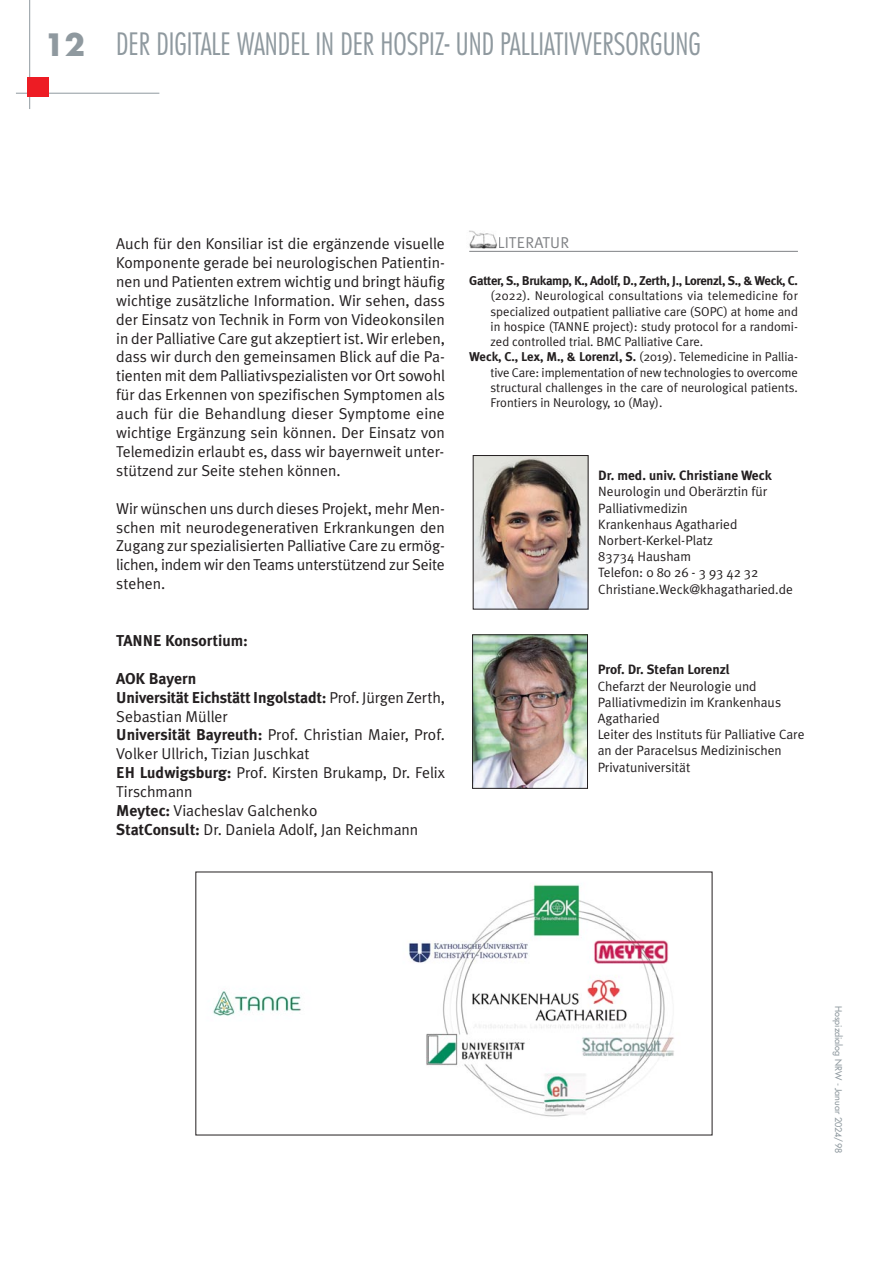
<style>
.page{position:relative;width:893px;height:1263px;background:#fff}
.page>*{position:absolute;margin:0;border:0;box-sizing:border-box;transform-origin:0 0}
.t1{font:300 condensed 30px "Futura";color:#8f999f}
.t2{font:700 30px "Futura";color:#8f999f}
.t3{font:15.75px/18.9px "Meta Plus Normal";color:#231f20;text-align:justify}
.t4{font:700 15.75px/18.9px "Meta Plus";letter-spacing:-.01em;color:#231f20}
.t5{font:15.75px "Meta Plus Normal";color:#808285}
.t6{font:13.5px/16.2px "Meta Plus Normal";color:#231f20}
.t7{font:700 13.5px "Meta Plus";color:#231f20}
.t8{font:12.75px "Meta Plus Normal";color:#231f20}
.t9{font:700 12.75px "Meta Plus";letter-spacing:-.03em;color:#231f20}
.t10{font:9px "Futura";color:#8f999f}
.s1{font-family:"Meta Plus Normal";font-weight:400}
.s2{font-family:"Meta Plus";font-weight:700}
</style>
<div class="page">
<hr style="left:469px;top:251px;width:329px;height:1px;background:#808285">
<hr style="left:29px;top:0;width:1px;height:109px;background:#8f999f">
<hr style="left:16px;top:93px;width:143px;height:1px;background:#8f999f">
<div style="left:28px;top:77px;width:21px;height:19px;background:#ed1c24"></div>
<img style="left:475px;top:457px;width:111px;height:150px">
<img style="left:474px;top:636px;width:112px;height:150px">
<div style="left:472px;top:634px;width:116px;height:154px;border:1px solid #231f20"></div>
<img style="left:469px;top:230px;width:28px;height:18px">
<img style="left:213px;top:884px;width:461px;height:233px">
<h1 class="t2" style="left:44px;top:31px;width:43px">12</h1>
<h1 class="t1" style="left:116px;top:31px;width:586px">DER DIGITALE WANDEL IN DER HOSPIZ- UND PALLIATIVVERSORGUNG</h1>
<p class="t3" style="left:116px;top:235px;width:330px">Auch für den Konsiliar ist die ergänzende visuelle Komponente gerade bei neurologischen Patientin&shy;nen und Patienten extrem wichtig und bringt häufig wichtige zusätzliche Information. Wir sehen, dass der Einsatz von Technik in Form von Videokonsilen in der Palliative Care gut akzeptiert ist. Wir erleben, dass wir durch den gemeinsamen Blick auf die Pa&shy;tienten mit dem Palliativspezialisten vor Ort sowohl für das Erkennen von spezifischen Symptomen als auch für die Behandlung dieser Symptome eine wichtige Ergänzung sein können. Der Einsatz von Telemedizin erlaubt es, dass wir bayernweit unter&shy;stützend zur Seite stehen können.</p>
<p class="t3" style="left:116px;top:500px;width:330px">Wir wünschen uns durch dieses Projekt, mehr Men&shy;schen mit neurodegenerativen Erkrankungen den Zugang zur spezialisierten Palliative Care zu ermög&shy;lichen, indem wir den Teams unterstützend zur Seite stehen.</p>
<p class="t4" style="left:116px;top:632px;width:133px">TANNE Konsortium:</p>
<p class="t4" style="left:116px;top:670px;width:330px">AOK Bayern<br>Universität Eichstätt Ingolstadt: <span class="s1">Prof. Jürgen Zerth,</span></p>
<p class="t3" style="left:116px;top:708px;width:330px;text-align:left">Sebastian Müller<br><span class="s2">Universität Bayreuth:</span> Prof. Christian Maier, Prof.<br>Volker Ullrich, Tizian Juschkat<br><span class="s2">EH Ludwigsburg:</span> Prof. Kirsten Brukamp, Dr. Felix Tirschmann<br><span class="s2">Meytec:</span> Viacheslav Galchenko<br><span class="s2">StatConsult:</span> Dr. Daniela Adolf, Jan Reichmann</p>
<p class="t5" style="left:498px;top:236px;width:73px">LITERATUR</p>
<p class="t9" style="left:469px;top:276px;width:330px">Gatter, S., Brukamp, K., Adolf, D., Zerth, J., Lorenzl, S., &amp; Weck, C.</p>
<p class="t8" style="left:490px;top:291px;width:309px">(2022). Neurological consultations via telemedicine for</p>
<p class="t8" style="left:490px;top:306px;width:309px">specialized outpatient palliative care (SOPC) at home and</p>
<p class="t8" style="left:490px;top:322px;width:309px">in hospice (TANNE project): study protocol for a randomi-</p>
<p class="t8" style="left:490px;top:337px;width:214px">zed controlled trial. BMC Palliative Care.</p>
<p class="t8" style="left:469px;top:352px;width:330px"><span class="s2">Weck, C., Lex, M., &amp; Lorenzl, S.</span> (2019). Telemedicine in Pallia-</p>
<p class="t8" style="left:490px;top:367px;width:309px">tive Care: implementation of new technologies to overcome</p>
<p class="t8" style="left:490px;top:383px;width:309px">structural challenges in the care of neurological patients.</p>
<p class="t8" style="left:490px;top:398px;width:173px">Frontiers in Neurology, 10 (May).</p>
<p class="t7" style="left:598px;top:470px;width:175px">Dr. med. univ. Christiane Weck</p>
<p class="t6" style="left:598px;top:485px;width:196px">Neurologin und Oberärztin für<br>Palliativmedizin<br>Krankenhaus Agatharied<br>Norbert-Kerkel-Platz<br>83734 Hausham<br>Telefon: 0 80 26 - 3 93 42 32<br>Christiane.Weck@khagatharied.de</p>
<p class="t7" style="left:598px;top:664px;width:134px">Prof. Dr. Stefan Lorenzl</p>
<p class="t6" style="left:598px;top:679px;width:208px">Chefarzt der Neurologie und<br>Palliativmedizin im Krankenhaus<br>Agatharied<br>Leiter des Instituts für Palliative Care an der Paracelsus Medizinischen<br>Privatuniversität</p>
<p class="t10" style="left:843px;top:1006px;width:149px;rotate:90deg">Hospizdialog NRW - Januar 2024/98</p>
</div>
